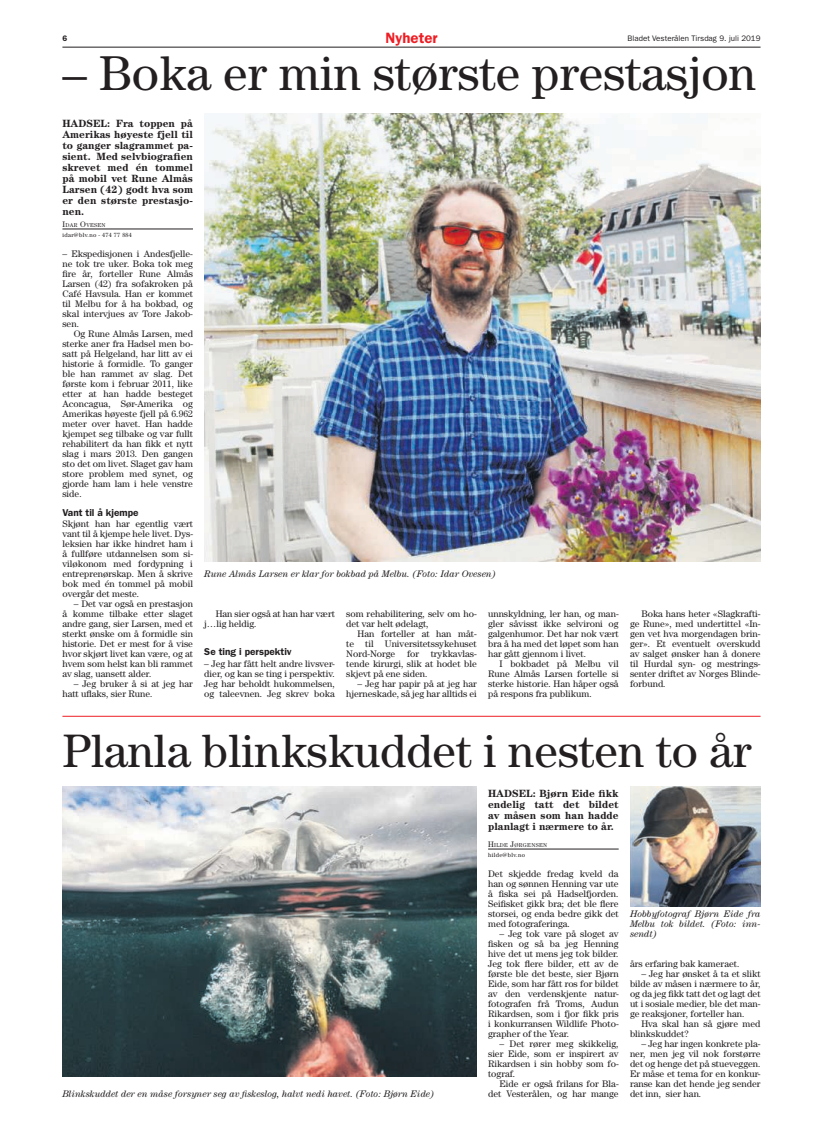
<style>
.page{position:relative;width:823px;height:1134px;background:#fff}
.page>*{position:absolute;margin:0;border:0;box-sizing:border-box;transform-origin:0 0}
.t1{font:49px "Century Std";color:#231f20}
.t2{font:47px "Century Std";color:#231f20}
.t3{font:600 15px "ITC Franklin Gothic Std";color:#ee1d23}
.t4{font:700 10.5px/11px "Century Std";color:#231f20;text-align:justify}
.t5{font:600 10px "ITC Franklin Gothic Std";color:#231f20}
.t6{font:9.5px/10px "Century Std";color:#231f20;text-align:justify}
.t7{font:italic 9.5px/10px "Century Std";color:#231f20;text-align:justify}
.t8{font:8px "ITC Franklin Gothic Std";color:#231f20}
.t9{font:600 8px "ITC Franklin Gothic Std";color:#231f20}
.t10{font:6px "Century Std";letter-spacing:.05em;color:#231f20}
.t11{font:5.6px "Century Std";letter-spacing:.055em;color:#231f20}
.s1{font-size:8px}
</style>
<div class="page">
<hr style="left:62px;top:47px;width:698px;height:1px;background:#231f20">
<hr style="left:62px;top:229px;width:131px;height:1px;background:#231f20">
<img style="left:204px;top:114px;width:556px;height:447px">
<hr style="left:62px;top:716px;width:698px;height:1px;background:#ee1d23">
<hr style="left:488px;top:849px;width:130px;height:1px;background:#231f20">
<img style="left:630px;top:787px;width:130px;height:120px">
<img style="left:62px;top:787px;width:414px;height:290px">
<p class="t9" style="left:62px;top:34px;width:6px">6</p>
<h3 class="t3" style="left:385px;top:29px;width:54px">Nyheter</h3>
<p class="t8" style="left:627px;top:34px;width:134px">Bladet Vesterålen Tirsdag 9. juli 2019</p>
<h1 class="t1" style="left:62px;top:45px;width:694px">– Boka er min største prestasjon</h1>
<p class="t4" style="left:62px;top:117px;width:132px">HADSEL: Fra toppen på Amerikas høyeste fjell til to ganger slagrammet pa&shy;sient. Med selvbiografien skrevet med én tommel på mobil vet Rune Almås Larsen (42) godt hva som er den største prestasjo&shy;nen.</p>
<p class="t11" style="left:62px;top:222px;width:45px"><span class="s1">I</span>DAR <span class="s1">O</span>VESEN</p>
<p class="t10" style="left:62px;top:231px;width:71px">idar@blv.no - 474 77 884</p>
<p class="t6" style="left:62px;top:248px;width:132px">– Ekspedisjonen i Andesfjelle&shy;ne tok tre uker. Boka tok meg fire år, forteller Rune Almås Larsen (42) fra sofakroken på Café Havsula. Han er kommet til Melbu for å ha bokbad, og skal intervjues av Tore Jakob&shy;sen.</p>
<p class="t6" style="left:62px;top:328px;width:132px;text-indent:11px">Og Rune Almås Larsen, med sterke aner fra Hadsel men bo&shy;satt på Helgeland, har litt av ei historie å formidle. To ganger ble han rammet av slag. Det første kom i februar 2011, like etter at han hadde besteget Aconcagua, Sør-Amerika og Amerikas høyeste fjell på 6.962 meter over havet. Han hadde kjempet seg tilbake og var fullt rehabilitert da han fikk et nytt slag i mars 2013. Den gangen sto det om livet. Slaget gav ham store problem med synet, og gjorde ham lam i hele venstre side.</p>
<p class="t5" style="left:62px;top:507px;width:78px">Vant til å kjempe</p>
<p class="t6" style="left:62px;top:518px;width:132px">Skjønt han har egentlig vært vant til å kjempe hele livet. Dys&shy;leksien har ikke hindret ham i å fullføre utdannelsen som si&shy;viløkonom med fordypning i entreprenørskap. Men å skrive bok med én tommel på mobil overgår det meste.</p>
<p class="t6" style="left:62px;top:598px;width:132px;text-indent:11px">– Det var også en prestasjon å komme tilbake etter slaget andre gang, sier Larsen, med et sterkt ønske om å formidle sin historie. Det er mest for å vise hvor skjørt livet kan være, og at hvem som helst kan bli rammet av slag, uansett alder.</p>
<p class="t6" style="left:62px;top:678px;width:132px;text-indent:11px">– Jeg bruker å si at jeg har hatt uflaks, sier Rune.</p>
<p class="t7" style="left:204px;top:568px;width:293px">Rune Almås Larsen er klar for bokbad på Melbu. (Foto: Idar Ovesen)</p>
<p class="t6" style="left:204px;top:608px;width:132px;text-indent:11px">Han sier også at han har vært j…lig heldig.</p>
<p class="t5" style="left:204px;top:645px;width:89px">Se ting i perspektiv</p>
<p class="t6" style="left:204px;top:658px;width:132px">– Jeg har fått helt andre livsver&shy;dier, og kan se ting i perspektiv.<br>Jeg har beholdt hukommelsen, og taleevnen. Jeg skrev boka</p>
<p class="t6" style="left:346px;top:608px;width:132px">som rehabilitering, selv om ho&shy;det var helt ødelagt,</p>
<p class="t6" style="left:346px;top:628px;width:132px;text-indent:11px">Han forteller at han måt&shy;te til Universitetssykehuset Nord-Norge for trykkavlas&shy;tende kirurgi, slik at hodet ble skjevt på ene siden.</p>
<p class="t6" style="left:346px;top:678px;width:132px;text-align:right">– Jeg har papir på at jeg har hjerneskade, så jeg har alltids ei</p>
<p class="t6" style="left:488px;top:608px;width:132px">unnskyldning, ler han, og man&shy;gler såvisst ikke selvironi og galgenhumor. Det har nok vært bra å ha med det løpet som han har gått gjennom i livet.</p>
<p class="t6" style="left:488px;top:658px;width:132px;text-indent:11px">I bokbadet på Melbu vil Rune Almås Larsen fortelle si sterke historie. Han håper også på respons fra publikum.</p>
<p class="t6" style="left:629px;top:608px;width:132px;text-indent:11px">Boka hans heter «Slagkrafti&shy;ge Rune», med undertittel «In&shy;gen vet hva morgendagen brin&shy;ger». Et eventuelt overskudd av salget ønsker han å donere til Hurdal syn- og mestrings&shy;senter driftet av Norges Blinde&shy;forbund.</p>
<h2 class="t2" style="left:62px;top:723px;width:690px">Planla blinkskuddet i nesten to år</h2>
<p class="t7" style="left:62px;top:1088px;width:373px">Blinkskuddet der en måse forsyner seg av fiskeslog, halvt nedi havet. (Foto: Bjørn Eide)</p>
<p class="t4" style="left:488px;top:787px;width:132px">HADSEL: Bjørn Eide fikk endelig tatt det bildet av måsen som han hadde planlagt i nærmere to år.</p>
<p class="t11" style="left:488px;top:842px;width:61px"><span class="s1">H</span>ILDE <span class="s1">J</span>ØRGENSEN</p>
<p class="t10" style="left:488px;top:851px;width:38px">hilde@blv.no</p>
<p class="t6" style="left:488px;top:868px;width:132px">Det skjedde fredag kveld da han og sønnen Henning var ute å fiska sei på Hadselfjorden.<br>Seifisket gikk bra; det ble flere storsei, og enda bedre gikk det med fotograferinga.</p>
<p class="t6" style="left:488px;top:928px;width:132px;text-indent:11px">– Jeg tok vare på sloget av fisken og så ba jeg Henning hive det ut mens jeg tok bilder.<br>Jeg tok flere bilder, ett av de første ble det beste, sier Bjørn Eide, som har fått ros for bildet av den verdenskjente natur&shy;fotografen frå Troms, Audun Rikardsen, som i fjor fikk pris i konkurransen Wildlife Photo&shy;grapher of the Year.</p>
<p class="t6" style="left:488px;top:1038px;width:132px;text-indent:11px">– Det rører meg skikkelig, sier Eide, som er inspirert av Rikardsen i sin hobby som fo&shy;tograf.</p>
<p class="t6" style="left:488px;top:1078px;width:132px;text-align:right">Eide er også frilans for Bla&shy;det Vesterålen, og har mange</p>
<p class="t7" style="left:629px;top:908px;width:132px">Hobbyfotograf Bjørn Eide fra Melbu tok bildet. (Foto: inn&shy;sendt)</p>
<p class="t6" style="left:629px;top:958px;width:111px">års erfaring bak kameraet.</p>
<p class="t6" style="left:629px;top:968px;width:132px;text-indent:11px">– Jeg har ønsket å ta et slikt bilde av måsen i nærmere to år, og da jeg fikk tatt det og lagt det ut i sosiale medier, ble det man&shy;ge reaksjoner, forteller han.</p>
<p class="t6" style="left:629px;top:1018px;width:132px;text-indent:11px">Hva skal han så gjøre med blinkskuddet?</p>
<p class="t6" style="left:629px;top:1038px;width:132px;text-indent:11px">– Jeg har ingen konkrete pla&shy;ner, men jeg vil nok forstørre det og henge det på stueveggen.<br>Er måse et tema for en konkur&shy;ranse kan det hende jeg sender det inn, sier han.</p>
</div>
